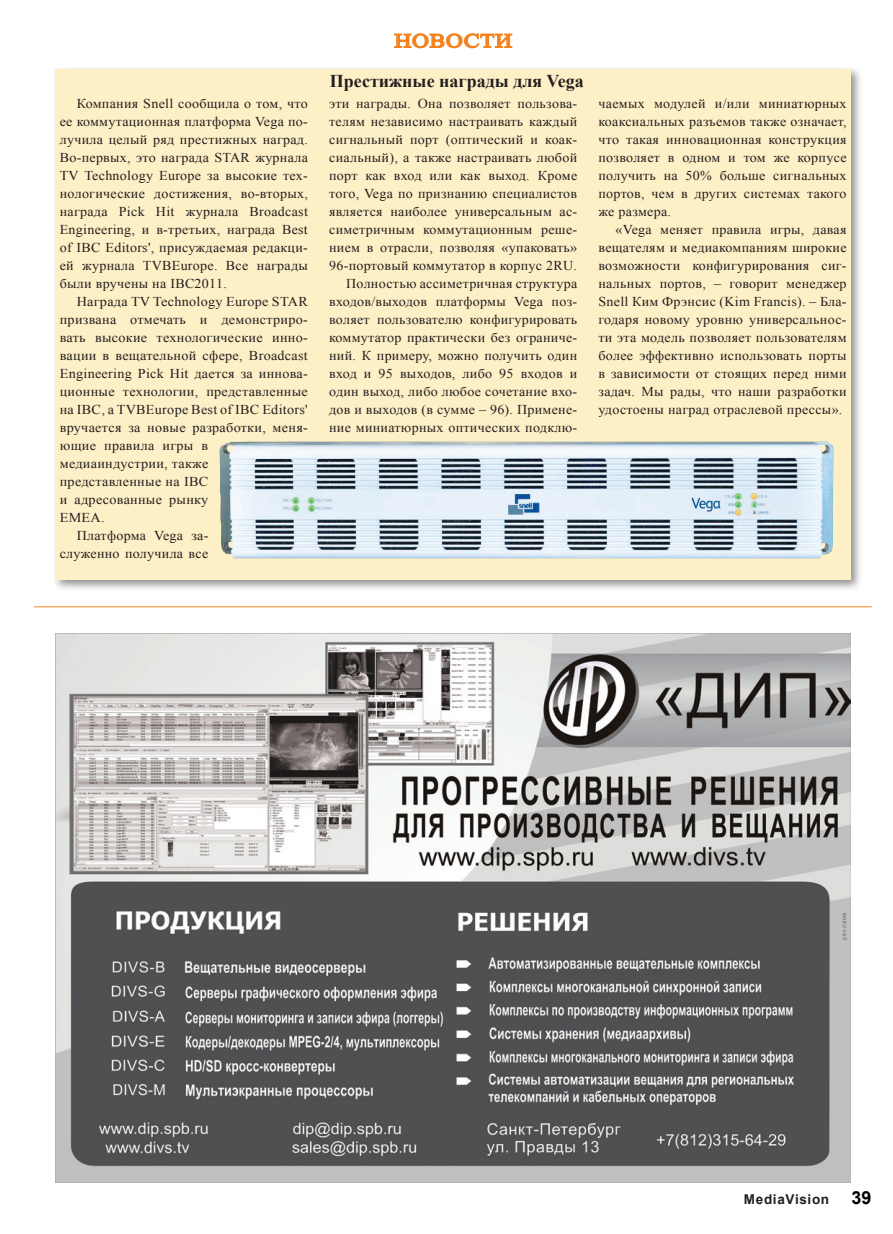
<style>
.page{position:relative;width:893px;height:1234px;background:#fff}
.page>*{position:absolute;margin:0;border:0;box-sizing:border-box;transform-origin:0 0}
.t1{font:19.5px "Times New Roman";letter-spacing:.03em;color:#f58220;scale:1.2 1}
.t2{font:700 18px "Times New Roman";color:#231f20}
.t3{font:13.5px/18px "Times New Roman";letter-spacing:.02em;color:#231f20;text-align:justify;scale:1.04 1}
.t4{font:13.5px "Times New Roman";letter-spacing:.02em;color:#231f20;scale:1.05 1}
.t5{font:700 13.5px "Arial";letter-spacing:.05em;color:#231f20}
.t6{font:6px "Arial";letter-spacing:.1em;color:#717275}
.s1{font-size:18px;color:#000}
</style>
<div class="page">
<img style="left:56px;top:633px;width:795px;height:549px">
<hr style="left:34px;top:606px;width:838px;height:1px;background:#f58220">
<svg style="left:394px;top:33px;width:119px;height:16px"></svg>
<div style="left:52px;top:65px;width:811px;height:527px;background:#231f20;opacity:.5"></div>
<div style="left:56px;top:69px;width:795px;height:510px;background:#fef0c6"></div>
<img style="left:219px;top:441px;width:615px;height:117px">
<p class="t3" style="left:60px;top:94px;width:240px;text-indent:17px">Компания Snell сообщила о том, что ее коммутационная платформа Vega по&shy;лучила целый ряд престижных наград.<br>Во-первых, это награда STAR журнала TV Technology Europe за высокие тех&shy;нологические достижения, во-вторых, награда Pick Hit журнала Broadcast Engineering, и в-третьих, награда Best of IBC Editors', присуждаемая редакци&shy;ей журнала TVBEurope. Все награды были вручены на IBC2011.</p>
<p class="t4" style="left:77px;top:292px;width:222px">Награда TV Technology Europe STAR</p>
<p class="t4" style="left:60px;top:310px;width:238px">призвана отмечать и демонстриро-</p>
<p class="t4" style="left:60px;top:328px;width:238px">вать высокие технологические инно-</p>
<p class="t4" style="left:60px;top:346px;width:238px">вации в вещательной сфере, Broadcast</p>
<p class="t4" style="left:60px;top:364px;width:238px">Engineering Pick Hit дается за иннова-</p>
<p class="t4" style="left:60px;top:382px;width:238px">ционные технологии, представленные</p>
<p class="t4" style="left:60px;top:400px;width:238px">на IBC, а TVBEurope Best of IBC Editors'</p>
<p class="t4" style="left:60px;top:418px;width:238px">вручается за новые разработки, меня-</p>
<p class="t4" style="left:60px;top:436px;width:143px">ющие правила игры в</p>
<p class="t4" style="left:60px;top:454px;width:143px">медиаиндустрии, также</p>
<p class="t4" style="left:60px;top:472px;width:143px">представленные на IBC</p>
<p class="t4" style="left:60px;top:490px;width:143px">и адресованные рынку</p>
<p class="t4" style="left:60px;top:508px;width:44px">EMEA.</p>
<p class="t3" style="left:77px;top:526px;width:128px">Платформа Vega за-</p>
<p class="t3" style="left:60px;top:544px;width:144px">служенно получила все</p>
<h1 class="t1" style="left:394px;top:28px;width:99px">НОВОСТИ</h1>
<h2 class="t2" style="left:330px;top:69px;width:256px">Престижные награды для Vega</h2>
<p class="t3" style="left:329px;top:94px;width:240px;text-align:right">эти награды. Она позволяет пользова&shy;телям независимо настраивать каждый сигнальный порт (оптический и коак&shy;сиальный), а также настраивать любой порт как вход или как выход. Кроме того, Vega по признанию специалистов является наиболее универсальным ас&shy;симетричным коммутационным реше&shy;нием в отрасли, позволяя «упаковать» 96-портовый коммутатор в корпус 2RU.<br>Полностью ассиметричная структура входов/выходов платформы Vega поз&shy;воляет пользователю конфигурировать коммутатор практически без ограниче&shy;ний. К примеру, можно получить один вход и 95 выходов, либо 95 входов и один выход, либо любое сочетание вхо&shy;дов и выходов (в сумме – 96). Примене&shy;ние миниатюрных оптических подклю-</p>
<p class="t3" style="left:598px;top:94px;width:240px">чаемых модулей и/или миниатюрных коаксиальных разъемов также означает, что такая инновационная конструкция позволяет в одном и том же корпусе получить на 50% больше сигнальных портов, чем в других системах такого же размера.</p>
<p class="t3" style="left:598px;top:220px;width:240px;text-indent:17px">«Vega меняет правила игры, давая вещателям и медиакомпаниям широкие возможности конфигурирования сиг&shy;нальных портов, – говорит менеджер Snell Ким Фрэнсис (Kim Francis). – Бла&shy;годаря новому уровню универсальнос&shy;ти эта модель позволяет пользователям более эффективно использовать порты в зависимости от стоящих перед ними задач. Мы рады, что наши разработки удостоены наград отраслевой прессы».</p>
<p class="t6" style="left:840px;top:939px;width:29px;rotate:-90deg">реклама</p>
<p class="t5" style="left:744px;top:1190px;width:129px">MediaVision <span class="s1">39</span></p>
</div>
